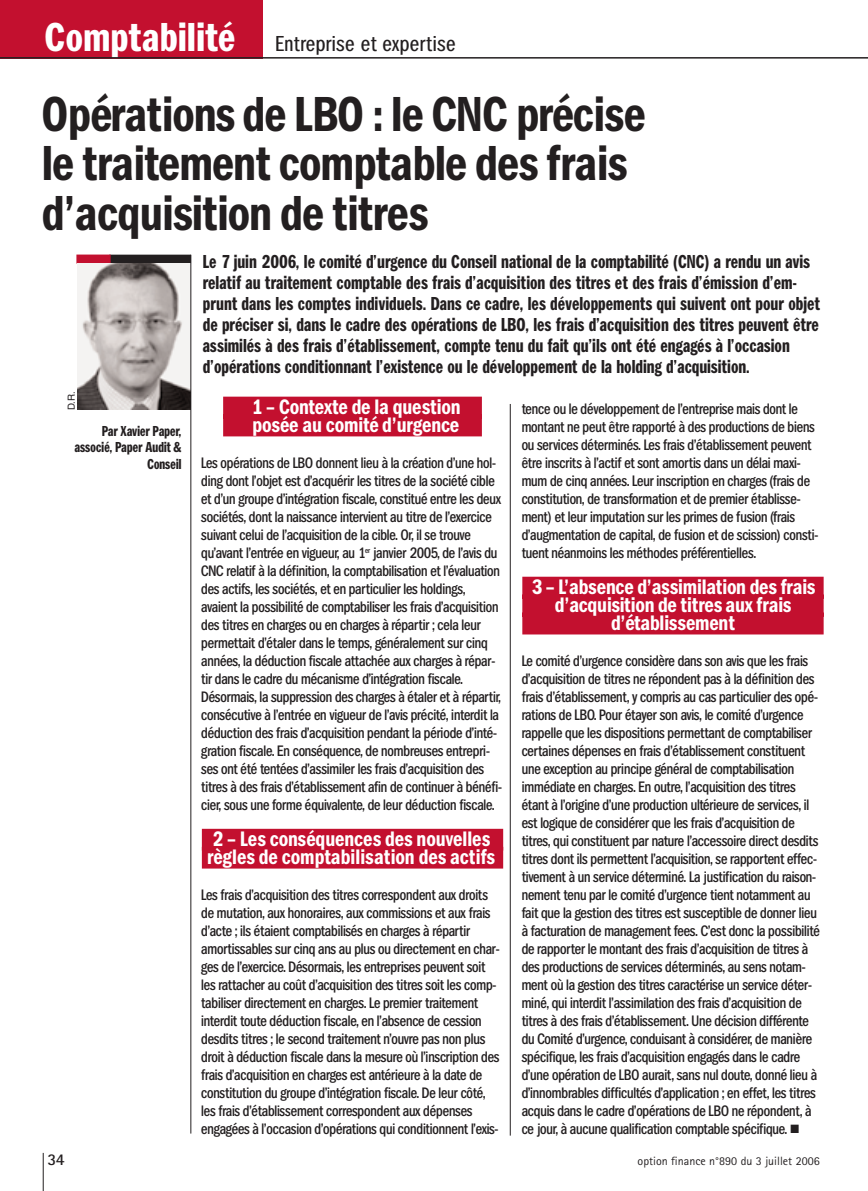
<style>
.page{position:relative;width:868px;height:1191px;background:#fff}
.page>*{position:absolute;margin:0;border:0;box-sizing:border-box;transform-origin:0 0}
.t1{font:51px/49.5px "EY Gothic Cond Demi";letter-spacing:-.015em;color:#231f20;scale:.95 1}
.t2{font:22.5px "EY Gothic Comp Book";color:#231f20;scale:1.1 1}
.t3{font:21.75px/18px "EY Gothic Cond Demi";color:#fff;scale:.95 1}
.t4{font:19.5px/21px "EY Gothic Comp Demi";letter-spacing:-.005em;color:#231f20}
.t5{font:700 16.5px "Rotis Sans Serif";color:#231f20}
.t6{font:15.75px/18px "EY Gothic Cond Med";letter-spacing:-.03em;color:#231f20;scale:.95 1}
.t7{font:15px/16.5px "EY Gothic Comp Demi";letter-spacing:-.015em;color:#231f20;text-align:right}
.t8{font:12px "Rotis Sans Serif";color:#231f20}
.t9{font:9.75px "Helvetica";color:#231f20}
.s1{font-family:"EY Gothic Comp Demi";font-size:42px;color:#fff}
</style>
<div class="page">
<hr style="left:43px;top:1152px;width:1px;height:38px;background:#231f20">
<div style="left:0;top:0;width:262px;height:58px;background:#c3102f"></div>
<hr style="left:0;top:57px;width:867px;height:2px;background:#231f20">
<div style="left:109px;top:255px;width:82px;height:9px;background:#231f20"></div>
<div style="left:76px;top:254px;width:35px;height:9px;background:#c3102f"></div>
<div style="left:223px;top:397px;width:259px;height:21px;background:#c3102f"></div>
<div style="left:223px;top:415px;width:259px;height:21px;background:#c3102f"></div>
<div style="left:202px;top:829px;width:301px;height:21px;background:#c3102f"></div>
<div style="left:202px;top:847px;width:301px;height:21px;background:#c3102f"></div>
<div style="left:522px;top:577px;width:301px;height:21px;background:#c3102f"></div>
<div style="left:522px;top:595px;width:301px;height:21px;background:#c3102f"></div>
<div style="left:522px;top:613px;width:301px;height:21px;background:#c3102f"></div>
<hr style="left:510px;top:404px;width:1px;height:731px;background:#231f20">
<img style="left:77px;top:263px;width:113px;height:146px">
<hr style="left:190px;top:255px;width:1px;height:878px;background:#231f20">
<h2 class="t2" style="left:46px;top:35px;width:375px"><span class="s1">Comptabilité</span> Entreprise et expertise</h2>
<h1 class="t1" style="left:44px;top:94px;width:637px">Opérations de LBO : le CNC précise le traitement comptable des frais d’acquisition de titres</h1>
<p class="t4" style="left:203px;top:252px;width:619px">Le 7 juin 2006, le comité d’urgence du Conseil national de la comptabilité (CNC) a rendu un avis relatif au traitement comptable des frais d’acquisition des titres et des frais d’émission d’em&shy;prunt dans les comptes individuels. Dans ce cadre, les développements qui suivent ont pour objet de préciser si, dans le cadre des opérations de LBO, les frais d’acquisition des titres peuvent être assimilés à des frais d’établissement, compte tenu du fait qu’ils ont été engagés à l’occasion d’opérations conditionnant l’existence ou le développement de la holding d’acquisition.</p>
<p class="t9" style="left:68px;top:410px;width:20px;rotate:-90deg">D.R.</p>
<h3 class="t3" style="left:252px;top:400px;width:222px">1 – Contexte de la question posée au comité d’urgence</h3>
<p class="t7" style="left:75px;top:424px;width:109px">Par Xavier Paper, associé, Paper Audit &amp;<br>Conseil</p>
<p class="t6" style="left:202px;top:455px;width:319px">Les opérations de LBO donnent lieu à la création d’une hol&shy;ding dont l’objet est d’acquérir les titres de la société cible et d’un groupe d’intégration fiscale, constitué entre les deux sociétés, dont la naissance intervient au titre de l’exercice suivant celui de l’acquisition de la cible. Or, il se trouve qu’avant l’entrée en vigueur, au 1<sup>er</sup> janvier 2005, de l’avis du CNC relatif à la définition, la comptabilisation et l’évaluation des actifs, les sociétés, et en particulier les holdings, avaient la possibilité de comptabiliser les frais d’acquisition des titres en charges ou en charges à répartir ; cela leur permettait d’étaler dans le temps, généralement sur cinq années, la déduction fiscale attachée aux charges à répar&shy;tir dans le cadre du mécanisme d’intégration fiscale.<br>Désormais, la suppression des charges à étaler et à répartir, consécutive à l’entrée en vigueur de l’avis précité, interdit la déduction des frais d’acquisition pendant la période d’inté&shy;gration fiscale. En conséquence, de nombreuses entrepri&shy;ses ont été tentées d’assimiler les frais d’acquisition des titres à des frais d’établissement afin de continuer à bénéfi&shy;cier, sous une forme équivalente, de leur déduction fiscale.</p>
<h3 class="t3" style="left:208px;top:832px;width:304px">2 – Les conséquences des nouvelles règles de comptabilisation des actifs</h3>
<p class="t6" style="left:202px;top:887px;width:316px">Les frais d’acquisition des titres correspondent aux droits de mutation, aux honoraires, aux commissions et aux frais d’acte ; ils étaient comptabilisés en charges à répartir amortissables sur cinq ans au plus ou directement en char&shy;ges de l’exercice. Désormais, les entreprises peuvent soit les rattacher au coût d’acquisition des titres soit les comp&shy;tabiliser directement en charges. Le premier traitement interdit toute déduction fiscale, en l’absence de cession desdits titres ; le second traitement n’ouvre pas non plus droit à déduction fiscale dans la mesure où l’inscription des frais d’acquisition en charges est antérieure à la date de constitution du groupe d’intégration fiscale. De leur côté, les frais d’établissement correspondent aux dépenses engagées à l’occasion d’opérations qui conditionnent l’exis-</p>
<p class="t6" style="left:522px;top:401px;width:314px">tence ou le développement de l’entreprise mais dont le montant ne peut être rapporté à des productions de biens ou services déterminés. Les frais d’établissement peuvent être inscrits à l’actif et sont amortis dans un délai maxi&shy;mum de cinq années. Leur inscription en charges (frais de constitution, de transformation et de premier établisse&shy;ment) et leur imputation sur les primes de fusion (frais d’augmentation de capital, de fusion et de scission) consti&shy;tuent néanmoins les méthodes préférentielles.</p>
<h3 class="t3" style="left:532px;top:580px;width:300px;text-align:center">3 – L’absence d’assimilation des frais d’acquisition de titres aux frais d’établissement</h3>
<p class="t6" style="left:522px;top:653px;width:316px">Le comité d’urgence considère dans son avis que les frais d’acquisition de titres ne répondent pas à la définition des frais d’établissement, y compris au cas particulier des opé&shy;rations de LBO. Pour étayer son avis, le comité d’urgence rappelle que les dispositions permettant de comptabiliser certaines dépenses en frais d’établissement constituent une exception au principe général de comptabilisation immédiate en charges. En outre, l’acquisition des titres étant à l’origine d’une production ultérieure de services, il est logique de considérer que les frais d’acquisition de titres, qui constituent par nature l’accessoire direct desdits titres dont ils permettent l’acquisition, se rapportent effec&shy;tivement à un service déterminé. La justification du raison&shy;nement tenu par le comité d’urgence tient notamment au fait que la gestion des titres est susceptible de donner lieu à facturation de management fees. C’est donc la possibilité de rapporter le montant des frais d’acquisition de titres à des productions de services déterminés, au sens notam&shy;ment où la gestion des titres caractérise un service déter&shy;miné, qui interdit l’assimilation des frais d’acquisition de titres à des frais d’établissement. Une décision différente du Comité d’urgence, conduisant à considérer, de manière spécifique, les frais d’acquisition engagés dans le cadre d’une opération de LBO aurait, sans nul doute, donné lieu à d’innombrables difficultés d’application ; en effet, les titres acquis dans le cadre d’opérations de LBO ne répondent, à ce jour, à aucune qualification comptable spécifique. ■</p>
<p class="t5" style="left:47px;top:1153px;width:19px">34</p>
<p class="t8" style="left:637px;top:1156px;width:184px">option finance n°890 du 3 juillet 2006</p>
</div>
